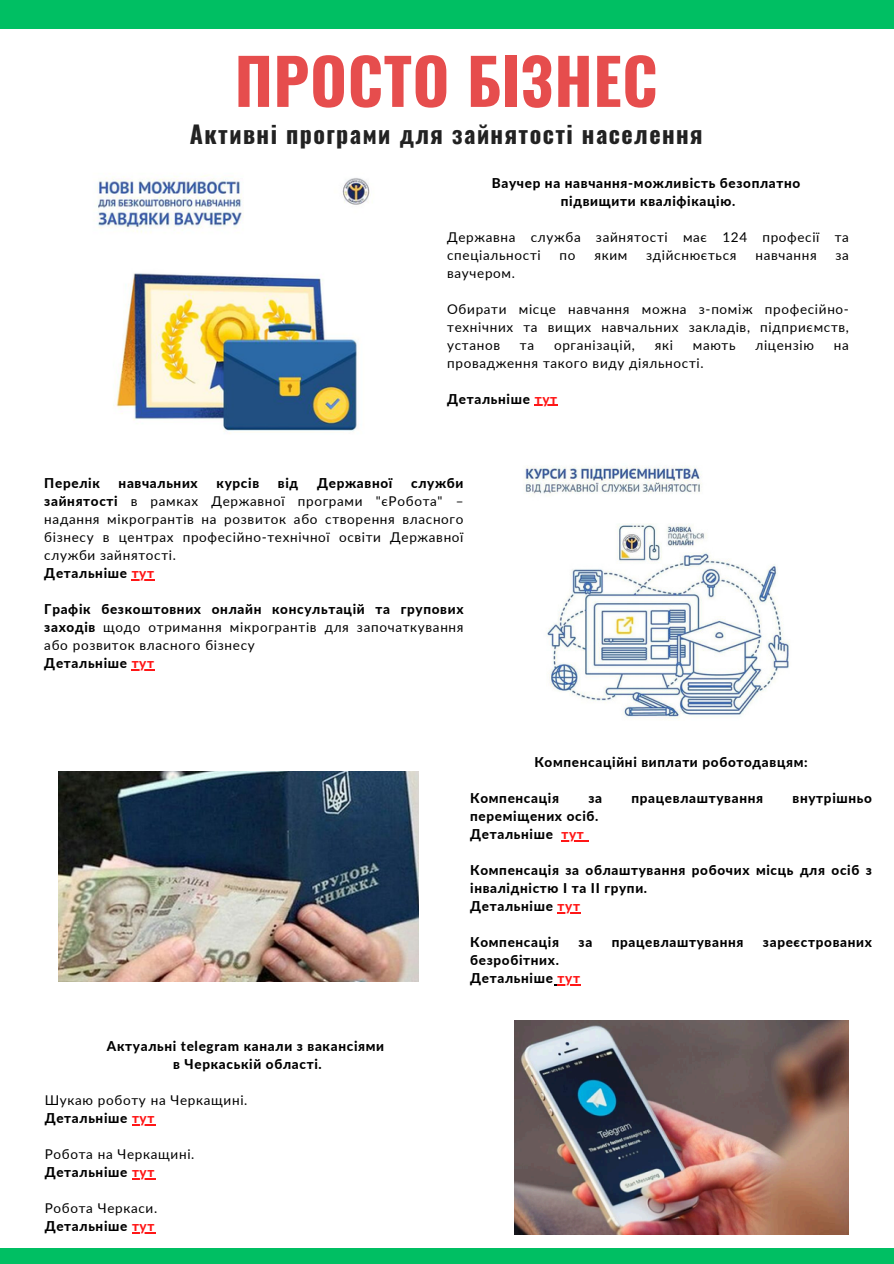
<style>
.page{position:relative;width:894px;height:1264px;background:#fff}
.page>*{position:absolute;margin:0;border:0;box-sizing:border-box;transform-origin:0 0}
.t1{font:700 63px "Oswald";letter-spacing:.01em;color:#e64d4d}
.t2{font:700 24px "Oswald";letter-spacing:.06em;color:#222}
.t3{font:13.5px/18px "Lato";letter-spacing:.05em;color:#000}
.t4{font:800 13.5px/18px "Lato";letter-spacing:.05em;color:#000;text-align:center}
.t5{font:800 13.5px "Lato";color:#ff1616}
.s1{color:#ff1616}
.s2{font-weight:800}
.s3{font-weight:800;color:#ff1616}
</style>
<div class="page">
<div style="left:0;top:1248px;width:893px;height:15px;background:#00bf63"></div>
<div style="left:0;top:0;width:893px;height:28px;background:#00bf63"></div>
<img style="left:95px;top:175px;width:275px;height:256px">
<img style="left:514px;top:1020px;width:334px;height:214px">
<img style="left:58px;top:771px;width:360px;height:210px">
<svg style="left:534px;top:404px;width:23px;height:1px"></svg>
<hr style="left:132px;top:1123px;width:23px;height:2px;background:#ff1616">
<hr style="left:132px;top:1177px;width:23px;height:2px;background:#ff1616">
<hr style="left:132px;top:1231px;width:23px;height:2px;background:#ff1616">
<svg style="left:561px;top:840px;width:27px;height:1px"></svg>
<svg style="left:557px;top:912px;width:23px;height:1px"></svg>
<svg style="left:554px;top:984px;width:26px;height:1px"></svg>
<img style="left:524px;top:465px;width:265px;height:254px">
<svg style="left:132px;top:579px;width:23px;height:1px"></svg>
<svg style="left:132px;top:669px;width:23px;height:1px"></svg>
<h3 class="t1" style="left:234px;top:32px;width:424px">ПРОСТО БІЗНЕС</h3>
<p class="t2" style="left:190px;top:115px;width:514px">Активні програми для зайнятості населення</p>
<p class="t4" style="left:491px;top:173px;width:310px">Ваучер на навчання-можливість безоплатно підвищити кваліфікацію.</p>
<h3 class="t3" style="left:447px;top:227px;width:403px">Державна служба зайнятості має 124 професії та спеціальності</h3>
<h3 class="t3" style="left:559px;top:245px;width:17px">по</h3>
<h3 class="t3" style="left:594px;top:245px;width:34px">яким</h3>
<h3 class="t3" style="left:646px;top:245px;width:92px">здійснюється</h3>
<h3 class="t3" style="left:755px;top:245px;width:63px">навчання</h3>
<h3 class="t3" style="left:835px;top:245px;width:15px">за</h3>
<h3 class="t3" style="left:447px;top:263px;width:69px">ваучером.</h3>
<p class="t3" style="left:447px;top:299px;width:403px;text-align:justify">Обирати місце навчання можна з-поміж професійно&shy;технічних та вищих навчальних закладів, підприємств, установ</p>
<p class="t3" style="left:520px;top:335px;width:16px">та</p>
<p class="t3" style="left:554px;top:335px;width:82px">організацій,</p>
<p class="t3" style="left:654px;top:335px;width:20px">які</p>
<p class="t3" style="left:692px;top:335px;width:44px">мають</p>
<p class="t3" style="left:755px;top:335px;width:60px">ліцензію</p>
<p class="t3" style="left:833px;top:335px;width:16px">на</p>
<p class="t3" style="left:447px;top:353px;width:258px">провадження такого виду діяльності.</p>
<p class="t4" style="left:447px;top:389px;width:111px">Детальніше <span class="s1">тут</span></p>
<p class="t4" style="left:44px;top:473px;width:57px">Перелік</p>
<p class="t4" style="left:119px;top:473px;width:81px">навчальних</p>
<p class="t4" style="left:216px;top:473px;width:44px">курсів</p>
<p class="t4" style="left:278px;top:473px;width:22px">від</p>
<p class="t4" style="left:317px;top:473px;width:77px">Державної</p>
<p class="t3" style="left:44px;top:473px;width:420px;text-indent:367px"><span class="s2">служби зайнятості</span> в рамках Державної програми "єРобота" – надання мікрогрантів на розвиток або створення власного бізнесу в центрах професійно-технічної освіти Державної служби зайнятості.<br><span class="s2">Детальніше</span> <span class="s3">тут</span></p>
<p class="t3" style="left:44px;top:599px;width:420px"><span class="s2">Графік безкоштовних онлайн консультацій та групових заходів</span> щодо отримання мікрогрантів для започаткування або розвиток власного бізнесу<br><span class="s2">Детальніше</span> <span class="s3">тут</span></p>
<p class="t4" style="left:107px;top:1036px;width:278px">Актуальні telegram канали з вакансіями в Черкаській області.</p>
<p class="t3" style="left:45px;top:1090px;width:204px">Шукаю роботу на Черкащині.</p>
<p class="t4" style="left:45px;top:1108px;width:111px">Детальніше <span class="s1">тут</span></p>
<h3 class="t3" style="left:45px;top:1144px;width:151px">Робота на Черкащині.</h3>
<h3 class="t4" style="left:45px;top:1162px;width:111px">Детальніше <span class="s1">тут</span></h3>
<h3 class="t3" style="left:45px;top:1198px;width:114px">Робота Черкаси.</h3>
<h3 class="t4" style="left:45px;top:1216px;width:111px">Детальніше <span class="s1">тут</span></h3>
<p class="t4" style="left:534px;top:752px;width:275px">Компенсаційні виплати роботодавцям:</p>
<p class="t4" style="left:470px;top:788px;width:90px">Компенсація</p>
<p class="t4" style="left:588px;top:788px;width:15px">за</p>
<p class="t4" style="left:631px;top:788px;width:133px">працевлаштування</p>
<p class="t4" style="left:792px;top:788px;width:81px">внутрішньо</p>
<p class="t4" style="left:470px;top:806px;width:130px;text-align:left">переміщених осіб.<br>Детальніше</p>
<p class="t5" style="left:561px;top:825px;width:24px">тут</p>
<p class="t4" style="left:470px;top:860px;width:403px;text-align:left">Компенсація за облаштування робочих місць для осіб з інвалідністю І та ІІ групи.<br>Детальніше <span class="s1">тут</span></p>
<p class="t4" style="left:470px;top:932px;width:90px">Компенсація</p>
<p class="t4" style="left:578px;top:932px;width:15px">за</p>
<p class="t4" style="left:611px;top:932px;width:133px">працевлаштування</p>
<p class="t4" style="left:762px;top:932px;width:110px">зареєстрованих</p>
<p class="t4" style="left:470px;top:950px;width:90px">безробітних.</p>
<p class="t4" style="left:470px;top:968px;width:111px">Детальніше <span class="s1">тут</span></p>
</div>
